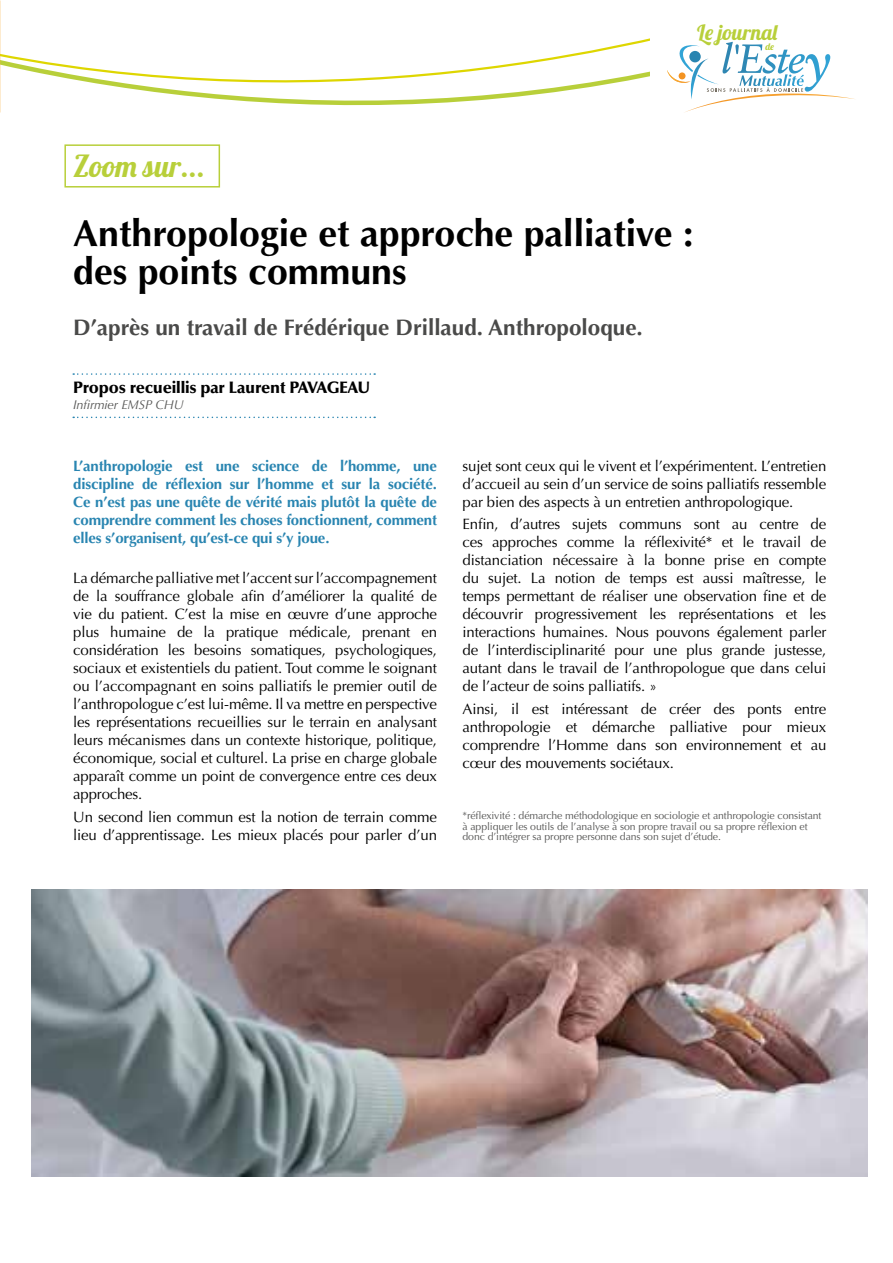
<style>
.page{position:relative;width:893px;height:1263px;background:#fff}
.page>*{position:absolute;margin:0;border:0;box-sizing:border-box;transform-origin:0 0}
.t1{font:700 37.5px/37.5px "Optima LT Std";color:#000}
.t2{font:30px "Lobster 1.4";color:#b8cf3a}
.t3{font:700 22.5px "Optima LT Std";color:#4a4a49}
.t4{font:21.3px "Lobster 1.4";color:#b8cf3a}
.t5{font:900 16.5px "Optima LT Std";letter-spacing:-.01em;color:#000}
.t6{font:15px/18px "Optima LT Std";letter-spacing:-.01em;color:#000;text-align:justify}
.t7{font:700 15px/18px "Optima LT Std";letter-spacing:-.01em;color:#2985b1;text-align:justify}
.t8{font:italic 12.75px "Optima LT Std";letter-spacing:-.01em;color:#575756}
.t9{font:10.5px/10.5px "Optima LT Std";letter-spacing:-.01em;color:#575756}
.t10{font:9.6px "Lobster 1.4";color:#b8cf3a}
</style>
<div class="page">
<svg style="left:0;top:0;width:650px;height:113px"></svg>
<div style="left:64px;top:144px;width:156px;height:44px;border:2px solid #b8cf3a"></div>
<svg style="left:73px;top:373px;width:302px;height:2px"></svg>
<svg style="left:73px;top:417px;width:302px;height:1px"></svg>
<svg style="left:667px;top:42px;width:187px;height:71px"></svg>
<img style="left:32px;top:889px;width:835px;height:288px">
<h2 class="t2" style="left:73px;top:147px;width:133px">Zoom sur...</h2>
<h3 class="t4" style="left:697px;top:19px;width:82px">Le journal</h3>
<p class="t10" style="left:765px;top:40px;width:10px">de</p>
<h1 class="t1" style="left:73px;top:215px;width:622px">Anthropologie et approche palliative : des points communs</h1>
<h3 class="t3" style="left:73px;top:314px;width:571px">D’après un travail de Frédérique Drillaud. Anthropoloque.</h3>
<p class="t5" style="left:73px;top:378px;width:299px">Propos recueillis par Laurent PAVAGEAU</p>
<p class="t8" style="left:73px;top:397px;width:112px">Infirmier EMSP CHU</p>
<p class="t7" style="left:73px;top:457px;width:365px">L’anthropologie est une science de l’homme, une discipline de réflexion sur l’homme et sur la société.<br>Ce n’est pas une quête de vérité mais plutôt la quête de comprendre comment les choses fonctionnent, comment elles s’organisent, qu’est-ce qui s’y joue.</p>
<p class="t6" style="left:73px;top:569px;width:365px">La démarche palliative met l’accent sur l’accompagnement de la souffrance globale afin d’améliorer la qualité de vie du patient. C’est la mise en œuvre d’une approche plus humaine de la pratique médicale, prenant en considération les besoins somatiques, psychologiques, sociaux et existentiels du patient. Tout comme le soignant ou l’accompagnant en soins palliatifs le premier outil de l’anthropologue c’est lui-même. Il va mettre en perspective les représentations recueillies sur le terrain en analysant leurs mécanismes dans un contexte historique, politique, économique, social et culturel. La prise en charge globale apparaît comme un point de convergence entre ces deux approches.</p>
<p class="t6" style="left:73px;top:808px;width:365px">Un second lien commun est la notion de terrain comme lieu d’apprentissage. Les mieux placés pour parler d’un</p>
<p class="t6" style="left:462px;top:457px;width:365px">sujet sont ceux qui le vivent et l’expérimentent. L’entretien d’accueil au sein d’un service de soins palliatifs ressemble par bien des aspects à un entretien anthropologique.</p>
<p class="t6" style="left:462px;top:515px;width:365px">Enfin, d’autres sujets communs sont au centre de ces approches comme la réflexivité* et le travail de distanciation nécessaire à la bonne prise en compte du sujet. La notion de temps est aussi maîtresse, le temps permettant de réaliser une observation fine et de découvrir progressivement les représentations et les interactions humaines. Nous pouvons également parler de l’interdisciplinarité pour une plus grande justesse, autant dans le travail de l’anthropologue que dans celui de l’acteur de soins palliatifs. »</p>
<p class="t6" style="left:462px;top:700px;width:365px">Ainsi, il est intéressant de créer des ponts entre anthropologie et démarche palliative pour mieux comprendre l’Homme dans son environnement et au cœur des mouvements sociétaux.</p>
<p class="t9" style="left:462px;top:810px;width:360px">*réflexivité : démarche méthodologique en sociologie et anthropologie consistant à appliquer les outils de l’analyse à son propre travail ou sa propre réflexion et donc d’intégrer sa propre personne dans son sujet d’étude.</p>
</div>
